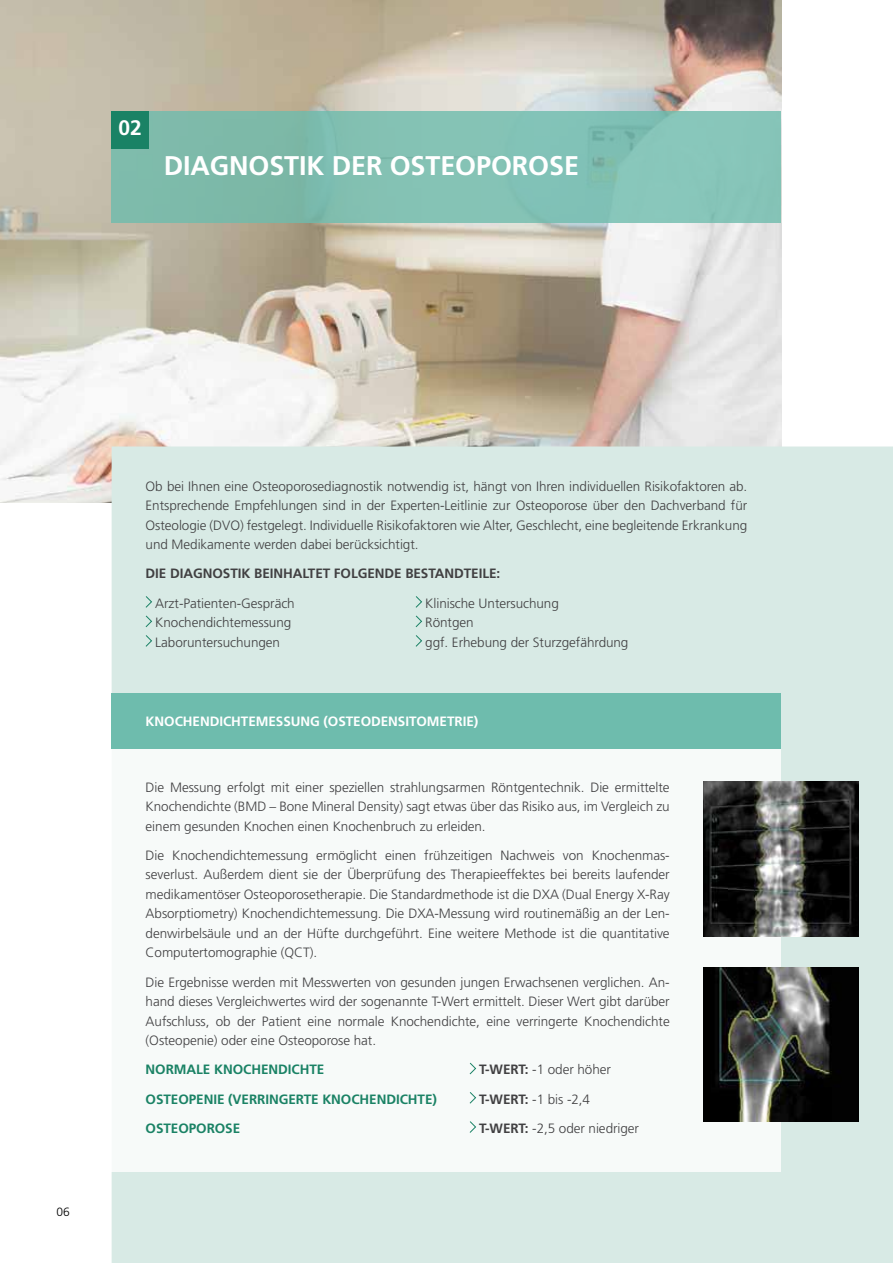
<style>
.page{position:relative;width:893px;height:1263px;background:#fff}
.page>*{position:absolute;margin:0;border:0;box-sizing:border-box;transform-origin:0 0}
.t1{font:700 27px "Frutiger LT Pro";letter-spacing:-.005em;color:#fff}
.t2{font:700 21px "Frutiger LT Pro";color:#fff}
.t3{font:300 13.5px/19.5px "Frutiger LT Pro";letter-spacing:-.005em;color:#414042;text-align:justify}
.t4{font:700 13.5px "Frutiger LT Pro";letter-spacing:-.005em;color:#1a8265}
.t5{font:700 13.5px "Frutiger LT Pro";letter-spacing:-.005em;color:#414042}
.t6{font:700 13.5px "Frutiger LT Pro";letter-spacing:-.005em;color:#fff}
.t7{font:300 12px "Frutiger LT Pro";color:#000}
.s1{font-weight:700}
</style>
<div class="page">
<img style="left:0;top:0;width:781px;height:502px">
<div style="left:112px;top:446px;width:781px;height:817px;background:#d8eae5"></div>
<svg style="left:145px;top:595px;width:8px;height:13px"></svg>
<svg style="left:415px;top:595px;width:8px;height:13px"></svg>
<svg style="left:145px;top:615px;width:8px;height:13px"></svg>
<svg style="left:415px;top:615px;width:8px;height:13px"></svg>
<svg style="left:145px;top:634px;width:8px;height:13px"></svg>
<svg style="left:415px;top:634px;width:8px;height:13px"></svg>
<div style="left:112px;top:748px;width:669px;height:424px;background:#f7faf9"></div>
<div style="left:112px;top:693px;width:669px;height:55px;background:#6ebcad"></div>
<svg style="left:469px;top:1062px;width:8px;height:13px"></svg>
<svg style="left:469px;top:1092px;width:8px;height:12px"></svg>
<svg style="left:469px;top:1121px;width:7px;height:12px"></svg>
<div style="left:112px;top:112px;width:669px;height:111px;background:linear-gradient(to right,#7cb9a8,#87c7bc)"></div>
<div style="left:112px;top:112px;width:37px;height:37px;background:#1a8265"></div>
<img style="left:704px;top:781px;width:155px;height:155px">
<img style="left:704px;top:967px;width:155px;height:154px">
<h2 class="t2" style="left:119px;top:115px;width:25px">02</h2>
<h1 class="t1" style="left:164px;top:150px;width:36px">DIAGNOSTIK</h1>
<h1 class="t1" style="left:332px;top:150px;width:178px">DER OSTEOPOROS</h1>
<h1 class="t1" style="left:564px;top:150px;width:17px">E</h1>
<p class="t7" style="left:56px;top:1204px;width:15px">06</p>
<p class="t3" style="left:146px;top:476px;width:603px">Ob bei Ihnen eine Osteoporosediagnostik notwendig ist, hängt von Ihren individuellen Risikofaktoren ab.<br>Entsprechende Empfehlungen sind in der Experten-Leitlinie zur Osteoporose über den Dachverband für Osteologie (DVO) festgelegt. Individuelle Risikofaktoren wie Alter, Geschlecht, eine begleitende Erkrankung und Medikamente werden dabei berücksichtigt.</p>
<p class="t5" style="left:146px;top:566px;width:43px">DIE DIAGNOSTIK</p>
<p class="t5" style="left:254px;top:566px;width:25px">BEINHALT</p>
<p class="t5" style="left:315px;top:566px;width:28px">ET FOLG</p>
<p class="t5" style="left:367px;top:566px;width:63px">ENDE BESTANDT</p>
<p class="t5" style="left:471px;top:566px;width:30px">EILE:</p>
<p class="t3" style="left:155px;top:593px;width:141px">Arzt-Patienten-Gespräch</p>
<p class="t3" style="left:425px;top:593px;width:135px">Klinische Untersuchung</p>
<p class="t3" style="left:155px;top:613px;width:137px">Knochendichtemessung</p>
<p class="t3" style="left:425px;top:613px;width:50px">Röntgen</p>
<p class="t3" style="left:155px;top:632px;width:126px">Laboruntersuchungen</p>
<p class="t3" style="left:425px;top:632px;width:205px">ggf. Erhebung der Sturzgefährdung</p>
<p class="t6" style="left:146px;top:713px;width:252px">KNOCH ENDICHTEMESSUNG (OSTEODENSITO</p>
<p class="t6" style="left:427px;top:713px;width:53px">METRI E)</p>
<p class="t3" style="left:146px;top:777px;width:526px">Die Messung erfolgt mit einer speziellen strahlungsarmen Röntgentechnik. Die ermittelte Knochendichte (BMD – Bone Mineral Density) sagt etwas über das Risiko aus, im Vergleich zu einem gesunden Knochen einen Knochenbruch zu erleiden.</p>
<p class="t3" style="left:146px;top:845px;width:526px">Die Knochendichtemessung ermöglicht einen frühzeitigen Nachweis von Knochenmas&shy;severlust. Außerdem dient sie der Überprüfung des Therapieeffektes bei bereits laufender medikamentöser Osteoporosetherapie. Die Standardmethode ist die DXA (Dual Energy X-Ray Absorptiometry) Knochendichtemessung. Die DXA-Messung wird routinemäßig an der Len&shy;denwirbelsäule und an der Hüfte durchgeführt. Eine weitere Methode ist die quantitative Computertomographie (QCT).</p>
<p class="t3" style="left:146px;top:972px;width:526px">Die Ergebnisse werden mit Messwerten von gesunden jungen Erwachsenen verglichen. An&shy;hand dieses Vergleichwertes wird der sogenannte T-Wert ermittelt. Dieser Wert gibt darüber Aufschluss, ob der Patient eine normale Knochendichte, eine verringerte Knochendichte (Osteopenie) oder eine Osteoporose hat.</p>
<p class="t4" style="left:146px;top:1061px;width:180px">NORMALE KNOCHENDICHTE</p>
<p class="t3" style="left:479px;top:1060px;width:133px"><span class="s1">T-WERT:</span> -1 oder höher</p>
<p class="t4" style="left:146px;top:1091px;width:112px">OSTEOPENI E (VERRING</p>
<p class="t4" style="left:288px;top:1091px;width:150px">ERTE KNOCH ENDICHTE)</p>
<p class="t3" style="left:479px;top:1089px;width:112px"><span class="s1">T-WERT:</span> -1 bis -2,4</p>
<p class="t4" style="left:146px;top:1120px;width:61px">OSTEOPOROS</p>
<p class="t4" style="left:233px;top:1120px;width:9px">E</p>
<p class="t3" style="left:479px;top:1118px;width:161px"><span class="s1">T-WERT:</span> -2,5 oder niedriger</p>
</div>
